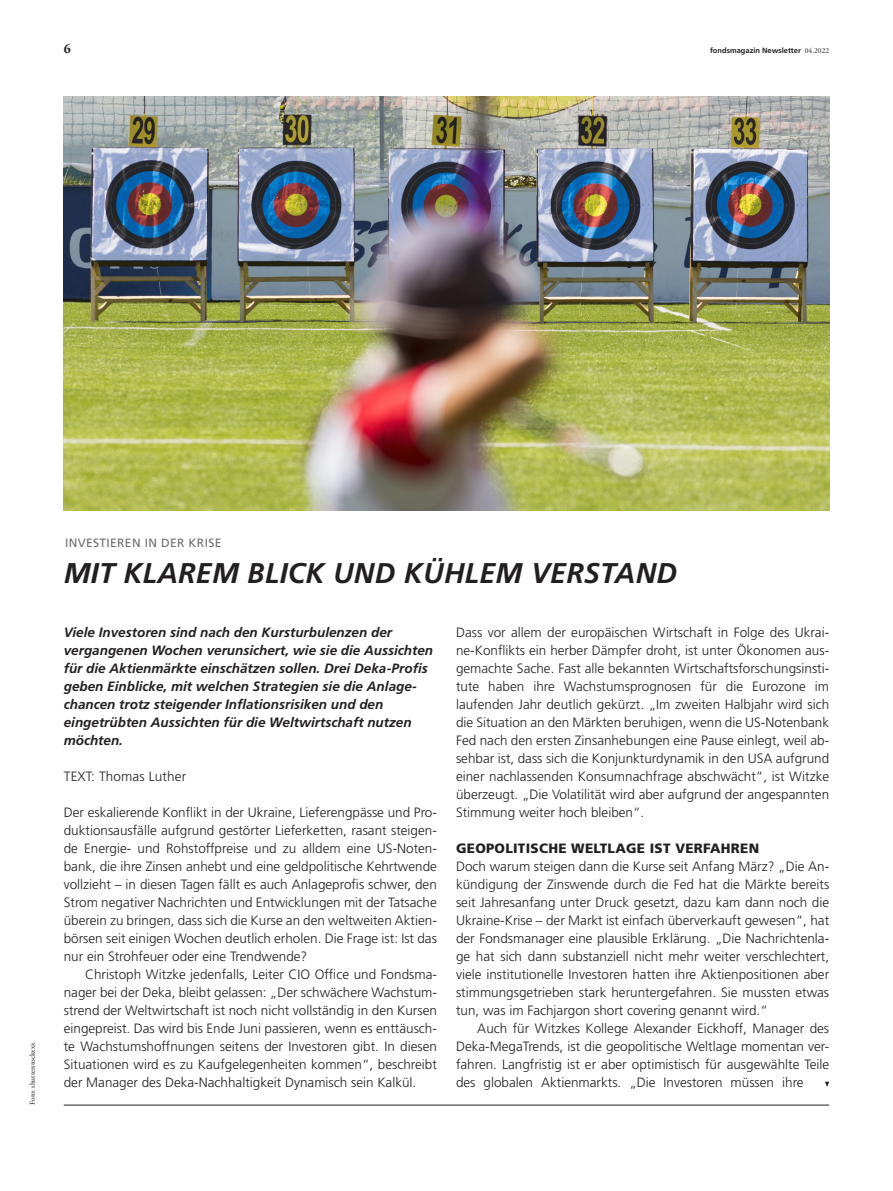
<style>
.page{position:relative;width:893px;height:1191px;background:#fff}
.page>*{position:absolute;margin:0;border:0;box-sizing:border-box;transform-origin:0 0}
.R-Headline_20_pt_kur{font:italic 700 28.5px "Deka Frutiger Mac";letter-spacing:.01em;color:#231f20}
.R-Geldwert_Fließtext{font:300 13.5px/18px "Deka Frutiger Mac";color:#231f20;text-align:justify}
.R-Geldwert_Interview{font:italic 700 13.5px/18px "Deka Frutiger Mac";color:#231f20}
.R-Geldwert_Zwischent{font:900 13.5px "Deka Frutiger Mac";letter-spacing:.02em;color:#231f20}
.t1{font:700 13.5px "Deka A Garamond Mac";color:#231f20}
.R-Geldwert_Stichzeil{font:12px "Deka Frutiger Mac";letter-spacing:.03em;color:#6c6d70}
.t2{font:700 7.5px "Deka Frutiger Mac";color:#231f20}
.B-Bildnachweis{font:7.5px "Deka A Garamond Mac";color:#231f20}
.s1{font-family:"Deka A Garamond Mac";font-weight:400}
</style>
<div class="page">
<img style="left:64px;top:97px;width:765px;height:414px">
<svg style="left:825px;top:1081px;width:4px;height:6px"></svg>
<hr style="left:64px;top:1104px;width:765px;height:1px;background:#231f20">
<p class="t1" style="left:64px;top:41px;width:9px">6</p>
<p class="t2" style="left:710px;top:46px;width:121px">fondsmagazin Newsletter <span class="s1">04.2022</span></p>
<p class="B-Bildnachweis" style="left:28px;top:1104px;width:64px;rotate:-90deg">Foto: shutterstockxxx</p>
<p class="R-Geldwert_Stichzeil" style="left:65px;top:536px;width:158px">INVESTIEREN IN DER KRISE</p>
<p class="R-Headline_20_pt_kur" style="left:64px;top:557px;width:615px">MIT KLAREM BLICK UND KÜHLEM VERSTAND</p>
<p class="R-Geldwert_Interview" style="left:64px;top:623px;width:371px">Viele Investoren sind nach den Kursturbulenzen der vergangenen Wochen verunsichert, wie sie die Aussichten für die Aktienmärkte einschätzen sollen. Drei Deka-Profis geben Einblicke, mit welchen Strategien sie die Anlage&shy;chancen trotz steigender Inflationsrisiken und den eingetrübten Aussichten für die Weltwirtschaft nutzen möchten.</p>
<p class="R-Geldwert_Fließtext" style="left:64px;top:767px;width:124px">TEXT: Thomas Luther</p>
<p class="R-Geldwert_Fließtext" style="left:64px;top:803px;width:375px">Der eskalierende Konflikt in der Ukraine, Lieferengpässe und Pro&shy;duktionsausfälle aufgrund gestörter Lieferketten, rasant steigen&shy;de Energie- und Rohstoffpreise und zu alldem eine US-Noten&shy;bank, die ihre Zinsen anhebt und eine geldpolitische Kehrtwende vollzieht – in diesen Tagen fällt es auch Anlageprofis schwer, den Strom negativer Nachrichten und Entwicklungen mit der Tatsache überein zu bringen, dass sich die Kurse an den weltweiten Aktien&shy;börsen seit einigen Wochen deutlich erholen. Die Frage ist: Ist das nur ein Strohfeuer oder eine Trendwende?</p>
<p class="R-Geldwert_Fließtext" style="left:64px;top:965px;width:375px;text-indent:21px">Christoph Witzke jedenfalls, Leiter CIO Office und Fondsma&shy;nager bei der Deka, bleibt gelassen: „Der schwächere Wachstum&shy;strend der Weltwirtschaft ist noch nicht vollständig in den Kursen eingepreist. Das wird bis Ende Juni passieren, wenn es enttäusch&shy;te Wachstumshoffnungen seitens der Investoren gibt. In diesen Situationen wird es zu Kaufgelegenheiten kommen“, beschreibt der Manager des Deka-Nachhaltigkeit Dynamisch sein Kalkül.</p>
<p class="R-Geldwert_Fließtext" style="left:456px;top:623px;width:375px">Dass vor allem der europäischen Wirtschaft in Folge des Ukrai&shy;ne-Konflikts ein herber Dämpfer droht, ist unter Ökonomen aus&shy;gemachte Sache. Fast alle bekannten Wirtschaftsforschungsinsti&shy;tute haben ihre Wachstumsprognosen für die Eurozone im laufenden Jahr deutlich gekürzt. „Im zweiten Halbjahr wird sich die Situation an den Märkten beruhigen, wenn die US-Notenbank Fed nach den ersten Zinsanhebungen eine Pause einlegt, weil ab&shy;sehbar ist, dass sich die Konjunkturdynamik in den USA aufgrund einer nachlassenden Konsumnachfrage abschwächt“, ist Witzke überzeugt. „Die Volatilität wird aber aufgrund der angespannten Stimmung weiter hoch bleiben“.</p>
<p class="R-Geldwert_Zwischent" style="left:456px;top:841px;width:305px">GEOPOLITISCHE WELTLAGE IST VERFAHREN</p>
<p class="R-Geldwert_Fließtext" style="left:456px;top:857px;width:375px">Doch warum steigen dann die Kurse seit Anfang März? „Die An&shy;kündigung der Zinswende durch die Fed hat die Märkte bereits seit Jahresanfang unter Druck gesetzt, dazu kam dann noch die Ukraine-Krise – der Markt ist einfach überverkauft gewesen“, hat der Fondsmanager eine plausible Erklärung. „Die Nachrichtenla&shy;ge hat sich dann substanziell nicht mehr weiter verschlechtert, viele institutionelle Investoren hatten ihre Aktienpositionen aber stimmungsgetrieben stark heruntergefahren. Sie mussten etwas tun, was im Fachjargon short covering genannt wird.“</p>
<p class="R-Geldwert_Fließtext" style="left:456px;top:1019px;width:375px;text-indent:21px">Auch für Witzkes Kollege Alexander Eickhoff, Manager des Deka-MegaTrends, ist die geopolitische Weltlage momentan ver&shy;fahren. Langfristig ist er aber optimistisch für ausgewählte Teile des globalen Aktienmarkts. „Die Investoren müssen ihre</p>
</div>
